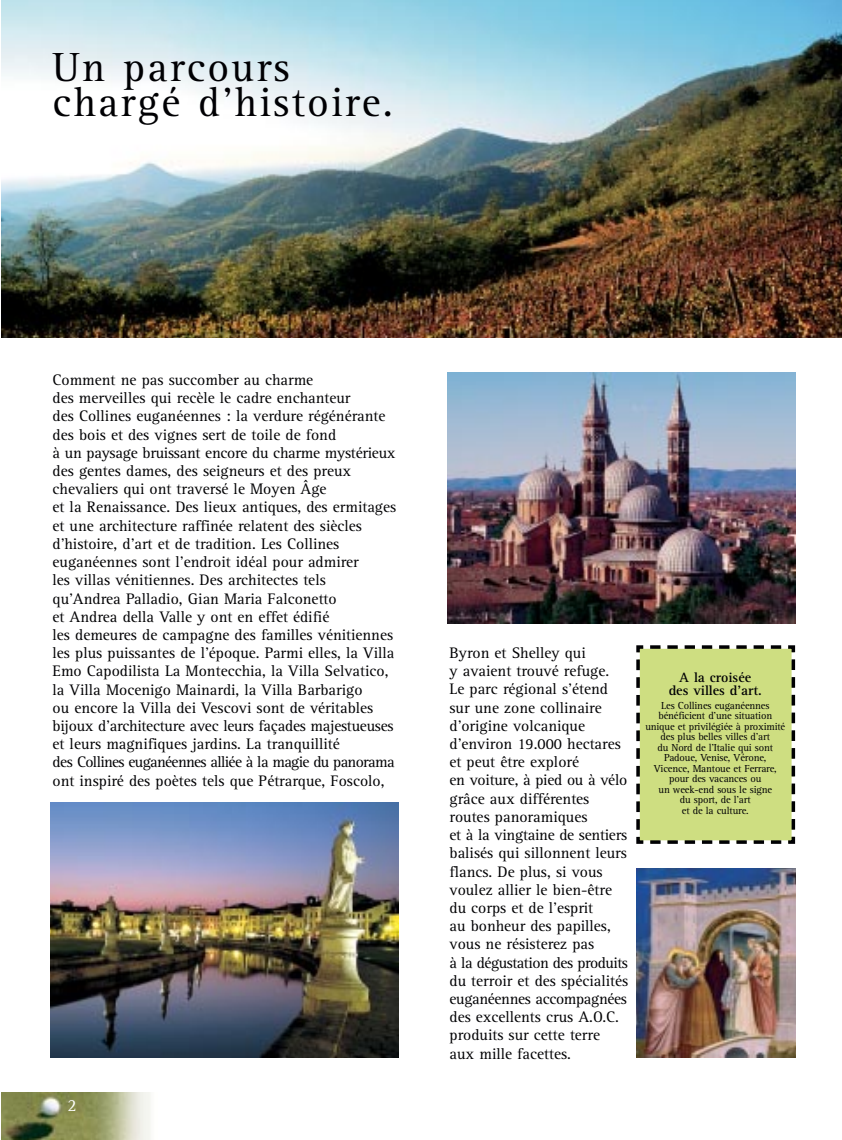
<style>
.page{position:relative;width:842px;height:1140px;background:#fff}
.page>*{position:absolute;margin:0;border:0;box-sizing:border-box;transform-origin:0 0}
.t1{font:42px/35px "Rotis Serif";letter-spacing:.05em;color:#000003}
.t2{font:17.5px "Rotis Serif";color:#fff}
.t3{font:15.75px/18.2px "Rotis Serif";color:#000003}
.t4{font:700 14px/12.2px "Rotis Serif";color:#000003;text-align:center}
.t5{font:10.5px/10.5px "Rotis Serif";letter-spacing:-.015em;color:#000003;text-align:center}
</style>
<div class="page">
<img style="left:1px;top:0;width:841px;height:337px">
<img style="left:1px;top:1092px;width:150px;height:47px">
<img style="left:51px;top:802px;width:347px;height:255px">
<svg style="left:636px;top:645px;width:160px;height:199px;background:#c6d580"></svg>
<img style="left:636px;top:868px;width:159px;height:189px">
<img style="left:448px;top:372px;width:347px;height:251px">
<h1 class="t1" style="left:53px;top:53px;width:342px">Un parcours chargé d'histoire.</h1>
<p class="t3" style="left:53px;top:372px;width:345px">Comment ne pas succomber au charme<br>des merveilles qui recèle le cadre enchanteur<br>des Collines euganéennes : la verdure régénérante des bois et des vignes sert de toile de fond<br>à un paysage bruissant encore du charme mystérieux des gentes dames, des seigneurs et des preux chevaliers qui ont traversé le Moyen Âge<br>et la Renaissance. Des lieux antiques, des ermitages et une architecture raffinée relatent des siècles d'histoire, d'art et de tradition. Les Collines euganéennes sont l'endroit idéal pour admirer<br>les villas vénitiennes. Des architectes tels qu'Andrea Palladio, Gian Maria Falconetto<br>et Andrea della Valle y ont en effet édifié<br>les demeures de campagne des familles vénitiennes les plus puissantes de l'époque. Parmi elles, la Villa Emo Capodilista La Montecchia, la Villa Selvatico, la Villa Mocenigo Mainardi, la Villa Barbarigo<br>ou encore la Villa dei Vescovi sont de véritables bijoux d'architecture avec leurs façades majestueuses et leurs magnifiques jardins. La tranquillité<br>des Collines euganéennes alliée à la magie du panorama ont inspiré des poètes tels que Pétrarque, Foscolo,</p>
<p class="t2" style="left:67px;top:1098px;width:11px">2</p>
<p class="t3" style="left:449px;top:645px;width:180px">Byron et Shelley qui<br>y avaient trouvé refuge.<br>Le parc régional s'étend sur une zone collinaire d'origine volcanique d'environ 19.000 hectares et peut être exploré<br>en voiture, à pied ou à vélo grâce aux différentes routes panoramiques<br>et à la vingtaine de sentiers balisés qui sillonnent leurs flancs. De plus, si vous voulez allier le bien-être du corps et de l'esprit<br>au bonheur des papilles, vous ne résisterez pas<br>à la dégustation des produits du terroir et des spécialités euganéennes accompagnées des excellents crus A.O.C. produits sur cette terre aux mille facettes.</p>
<p class="t4" style="left:669px;top:672px;width:95px">A la croisée des villes d'art.</p>
<p class="t5" style="left:645px;top:700px;width:141px">Les Collines euganéennes bénéficient d'une situation unique et privilégiée à proximité des plus belles villes d'art<br>du Nord de l'Italie qui sont<br>Padoue, Venise, Vérone,<br>Vicence, Mantoue et Ferrare, pour des vacances ou<br>un week-end sous le signe<br>du sport, de l'art<br>et de la culture.</p>
</div>
